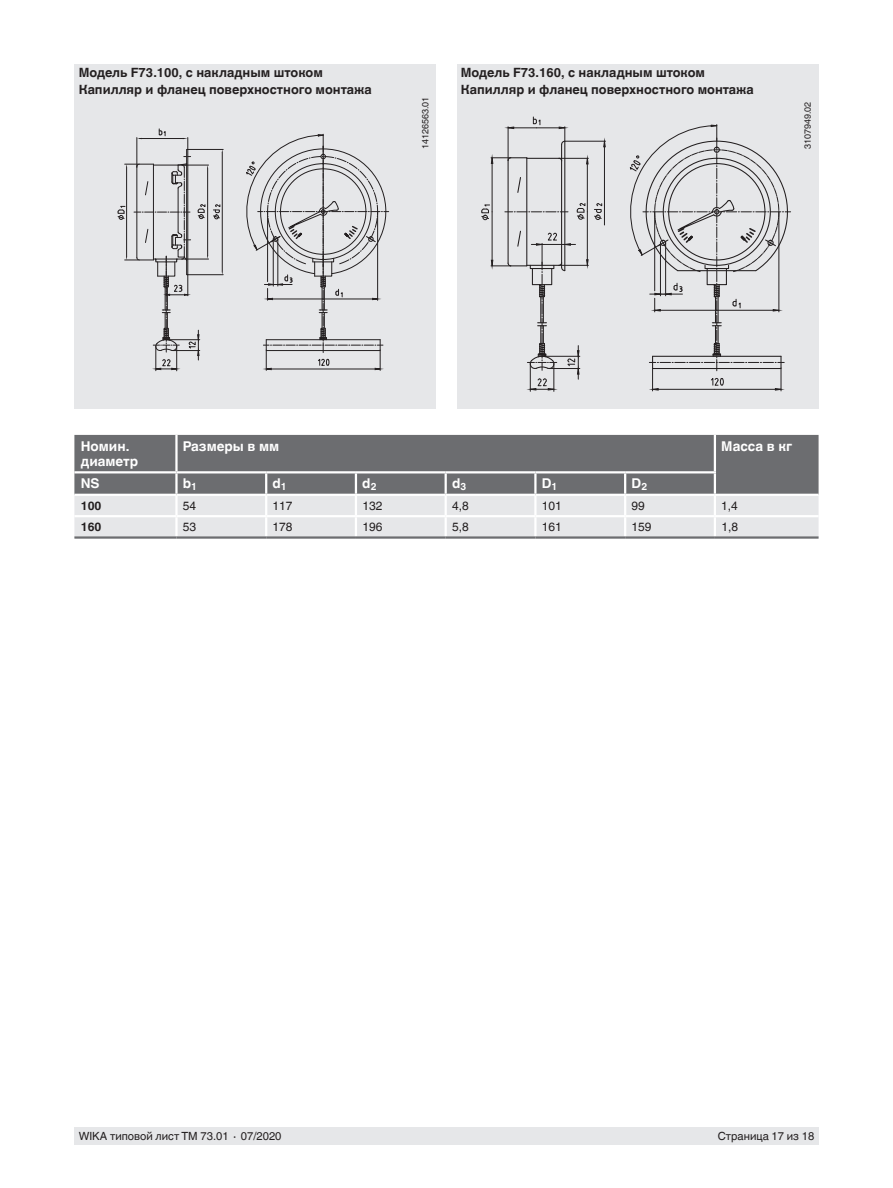
<style>
.page{position:relative;width:893px;height:1188px;background:#fff}
.page>*{position:absolute;margin:0;border:0;box-sizing:border-box;transform-origin:0 0}
.t1{font:700 13.5px/15px "Helvetica World";color:#fff}
.t2{font:700 12.75px/16.5px "Helvetica World";color:#231f20}
.t3{font:12px "Helvetica World";color:#231f20}
.t4{font:700 12px "Helvetica World";color:#231f20}
.t5{font:11.25px "Helvetica World";color:#231f20}
.t6{font:9px "Helvetica World";color:#231f20}
</style>
<div class="page">
<div style="left:74px;top:1128px;width:745px;height:17px;background:#e6e7e9"></div>
<div style="left:74px;top:64px;width:362px;height:344px;background:#e6e7e9"></div>
<div style="left:457px;top:64px;width:362px;height:344px;background:#e6e7e9"></div>
<div style="left:74px;top:435px;width:745px;height:59px;background:#6c6d70"></div>
<hr style="left:175px;top:435px;width:3px;height:36px;background:#fff">
<hr style="left:714px;top:435px;width:2px;height:36px;background:#fff">
<hr style="left:74px;top:471px;width:102px;height:2px;background:#fff">
<hr style="left:176px;top:471px;width:90px;height:2px;background:#fff">
<hr style="left:175px;top:473px;width:3px;height:21px;background:#fff">
<hr style="left:266px;top:471px;width:90px;height:2px;background:#fff">
<hr style="left:265px;top:473px;width:2px;height:21px;background:#fff">
<hr style="left:356px;top:471px;width:90px;height:2px;background:#fff">
<hr style="left:355px;top:473px;width:2px;height:21px;background:#fff">
<hr style="left:446px;top:471px;width:89px;height:2px;background:#fff">
<hr style="left:445px;top:473px;width:2px;height:21px;background:#fff">
<hr style="left:535px;top:471px;width:90px;height:2px;background:#fff">
<hr style="left:534px;top:473px;width:3px;height:21px;background:#fff">
<hr style="left:625px;top:471px;width:91px;height:2px;background:#fff">
<hr style="left:624px;top:473px;width:2px;height:21px;background:#fff">
<hr style="left:714px;top:473px;width:2px;height:21px;background:#fff">
<svg style="left:74px;top:496px;width:745px;height:40px;background:#e7e8ea"></svg>
<hr style="left:74px;top:536px;width:102px;height:3px;background:#6c6d70">
<hr style="left:176px;top:536px;width:90px;height:3px;background:#6c6d70">
<hr style="left:266px;top:536px;width:90px;height:3px;background:#6c6d70">
<hr style="left:356px;top:536px;width:90px;height:3px;background:#6c6d70">
<hr style="left:446px;top:536px;width:89px;height:3px;background:#6c6d70">
<hr style="left:535px;top:536px;width:90px;height:3px;background:#6c6d70">
<hr style="left:625px;top:536px;width:90px;height:3px;background:#6c6d70">
<hr style="left:715px;top:536px;width:104px;height:3px;background:#6c6d70">
<svg style="left:117px;top:128px;width:106px;height:243px"></svg>
<svg style="left:246px;top:134px;width:143px;height:236px"></svg>
<svg style="left:505px;top:212px;width:63px;height:1px"></svg>
<hr style="left:561px;top:144px;width:1px;height:123px;background:#231f20">
<hr style="left:526px;top:158px;width:1px;height:108px;background:#231f20">
<hr style="left:508px;top:160px;width:1px;height:103px;background:#231f20">
<hr style="left:527px;top:158px;width:32px;height:1px;background:#231f20">
<svg style="left:517px;top:177px;width:4px;height:16px"></svg>
<hr style="left:564px;top:141px;width:1px;height:130px;background:#231f20">
<hr style="left:508px;top:127px;width:1px;height:33px;background:#231f20">
<hr style="left:565px;top:141px;width:40px;height:1px;background:#231f20">
<hr style="left:604px;top:147px;width:1px;height:78px;background:#231f20">
<svg style="left:603px;top:140px;width:3px;height:8px"></svg>
<hr style="left:492px;top:212px;width:1px;height:48px;background:#231f20">
<hr style="left:492px;top:163px;width:1px;height:49px;background:#231f20">
<svg style="left:491px;top:157px;width:36px;height:7px"></svg>
<svg style="left:507px;top:116px;width:59px;height:30px"></svg>
<svg style="left:481px;top:204px;width:9px;height:16px"></svg>
<svg style="left:594px;top:203px;width:8px;height:17px"></svg>
<hr style="left:587px;top:164px;width:1px;height:48px;background:#231f20">
<svg style="left:558px;top:157px;width:31px;height:8px"></svg>
<hr style="left:587px;top:212px;width:1px;height:48px;background:#231f20">
<svg style="left:577px;top:203px;width:8px;height:17px"></svg>
<svg style="left:629px;top:125px;width:162px;height:266px"></svg>
<svg style="left:491px;top:230px;width:98px;height:161px"></svg>
<p class="t2" style="left:79px;top:65px;width:294px">Модель F73.100, с накладным штоком<br>Капилляр и фланец поверхностного монтажа</p>
<p class="t6" style="left:420px;top:149px;width:54px;rotate:-90deg">14126563.01</p>
<p class="t2" style="left:461px;top:65px;width:294px">Модель F73.160, с накладным штоком<br>Капилляр и фланец поверхностного монтажа</p>
<p class="t6" style="left:802px;top:149px;width:49px;rotate:-90deg">3107949.02</p>
<p class="t1" style="left:81px;top:439px;width:59px">Номин. диаметр</p>
<p class="t1" style="left:183px;top:439px;width:98px">Размеры в мм</p>
<p class="t1" style="left:721px;top:439px;width:72px">Масса в кг</p>
<p class="t1" style="left:81px;top:476px;width:20px">NS</p>
<p class="t1" style="left:183px;top:476px;width:16px">b<sub>1</sub></p>
<p class="t1" style="left:273px;top:476px;width:16px">d<sub>1</sub></p>
<p class="t1" style="left:362px;top:476px;width:16px">d<sub>2</sub></p>
<p class="t1" style="left:452px;top:476px;width:16px">d<sub>3</sub></p>
<p class="t1" style="left:542px;top:476px;width:17px">D<sub>1</sub></p>
<p class="t1" style="left:631px;top:476px;width:17px">D<sub>2</sub></p>
<p class="t4" style="left:81px;top:499px;width:22px">100</p>
<p class="t3" style="left:183px;top:499px;width:15px">54</p>
<p class="t3" style="left:273px;top:499px;width:22px">117</p>
<p class="t3" style="left:362px;top:499px;width:22px">132</p>
<p class="t3" style="left:452px;top:499px;width:18px">4,8</p>
<p class="t3" style="left:542px;top:499px;width:22px">101</p>
<p class="t3" style="left:632px;top:499px;width:15px">99</p>
<p class="t3" style="left:721px;top:499px;width:18px">1,4</p>
<p class="t4" style="left:81px;top:520px;width:22px">160</p>
<p class="t3" style="left:183px;top:520px;width:15px">53</p>
<p class="t3" style="left:273px;top:520px;width:22px">178</p>
<p class="t3" style="left:362px;top:520px;width:22px">196</p>
<p class="t3" style="left:452px;top:520px;width:18px">5,8</p>
<p class="t3" style="left:542px;top:520px;width:22px">161</p>
<p class="t3" style="left:632px;top:520px;width:22px">159</p>
<p class="t3" style="left:721px;top:520px;width:18px">1,8</p>
<p class="t5" style="left:79px;top:1130px;width:204px">WIKA типовой лист TM 73.01 ∙ 07/2020</p>
<p class="t5" style="left:718px;top:1130px;width:98px">Страница 17 из 18</p>
</div>
